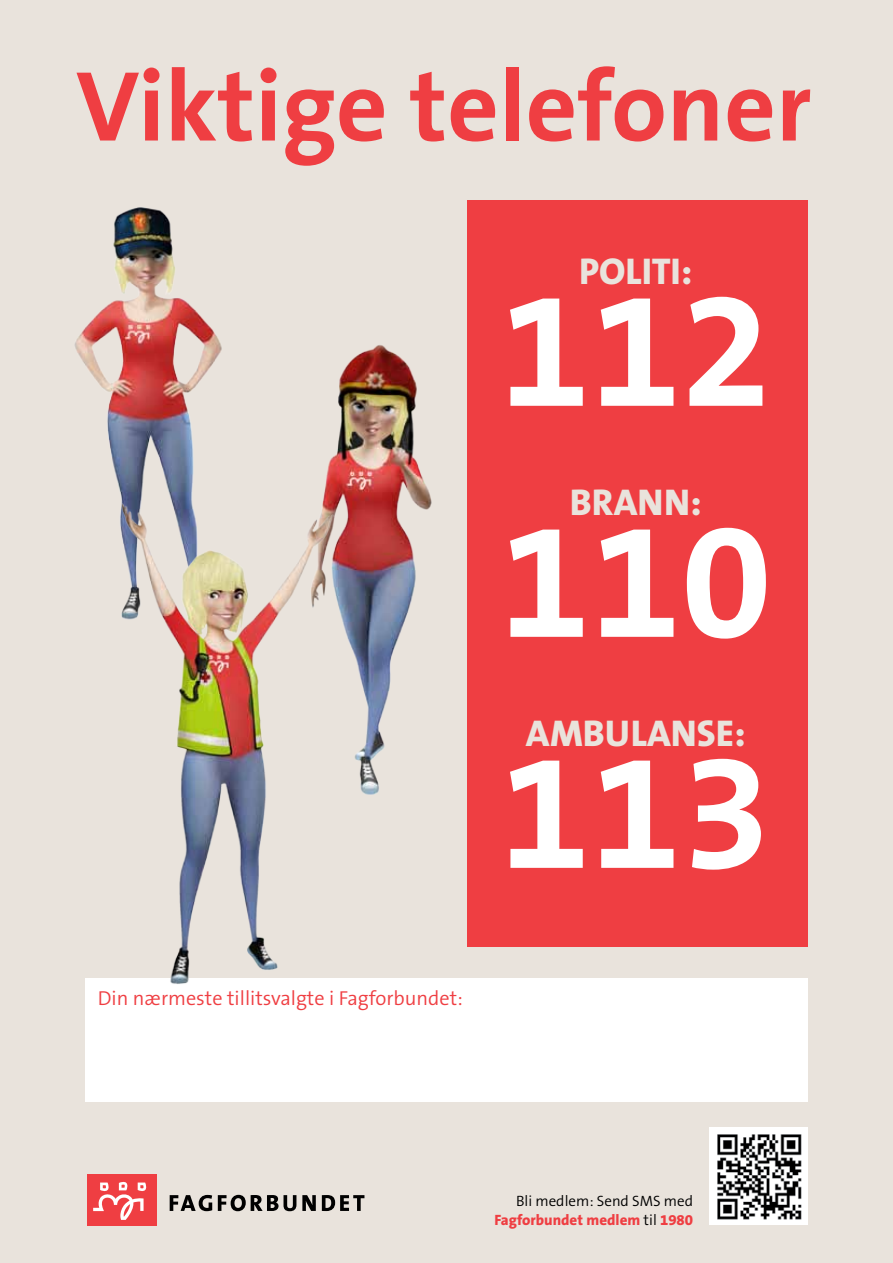
<style>
.page{position:relative;width:893px;height:1263px;background:#e9e3dc}
.page>*{position:absolute;margin:0;border:0;box-sizing:border-box;transform-origin:0 0}
.t1{font:700 165px "The Sans B7";color:#fff}
.t2{font:700 100.5px "The Sans B7";color:#ef3e42}
.t3{font:800 37.5px "The Sans B8";color:#e9e3dc}
.t4{font:300 20.25px "The Sans B4";color:#ef3e42}
.t5{font:800 15px "The Sans B8";color:#ef3e42}
.t6{font:300 15px "The Sans B4";color:#000}
.s1{font-family:"The Sans B4";font-weight:300;color:#000}
</style>
<div class="page">
<div style="left:468px;top:200px;width:340px;height:746px;background:#ef3e42"></div>
<div style="left:85px;top:978px;width:723px;height:123px;background:#fff"></div>
<div style="left:87px;top:1174px;width:70px;height:51px;background:#ef3e42"></div>
<svg style="left:170px;top:1195px;width:42px;height:16px"></svg>
<svg style="left:218px;top:1195px;width:78px;height:16px"></svg>
<svg style="left:302px;top:1195px;width:14px;height:16px"></svg>
<svg style="left:322px;top:1195px;width:42px;height:16px"></svg>
<svg style="left:93px;top:1181px;width:54px;height:39px"></svg>
<div style="left:710px;top:1127px;width:98px;height:98px;background:#fff"></div>
<img style="left:717px;top:1134px;width:85px;height:86px">
<img style="left:75px;top:207px;width:147px;height:232px">
<img style="left:338px;top:345px;width:94px;height:450px">
<img style="left:109px;top:435px;width:233px;height:549px">
<h2 class="t2" style="left:76px;top:54px;width:737px">Viktige telefoner</h2>
<h3 class="t3" style="left:579px;top:251px;width:115px">POLITI:</h3>
<h1 class="t1" style="left:500px;top:263px;width:274px">112</h1>
<h3 class="t3" style="left:570px;top:482px;width:134px">BRANN:</h3>
<h1 class="t1" style="left:500px;top:494px;width:274px">110</h1>
<p class="t4" style="left:98px;top:988px;width:367px">Din nærmeste tillitsvalgte i Fagforbundet:</p>
<h3 class="t3" style="left:526px;top:713px;width:221px">AMBULANSE:</h3>
<h1 class="t1" style="left:500px;top:725px;width:274px">113</h1>
<p class="t6" style="left:516px;top:1193px;width:179px">Bli medlem: Send SMS med</p>
<p class="t5" style="left:494px;top:1212px;width:200px">Fagforbundet medlem <span class="s1">til</span> 1980</p>
</div>
